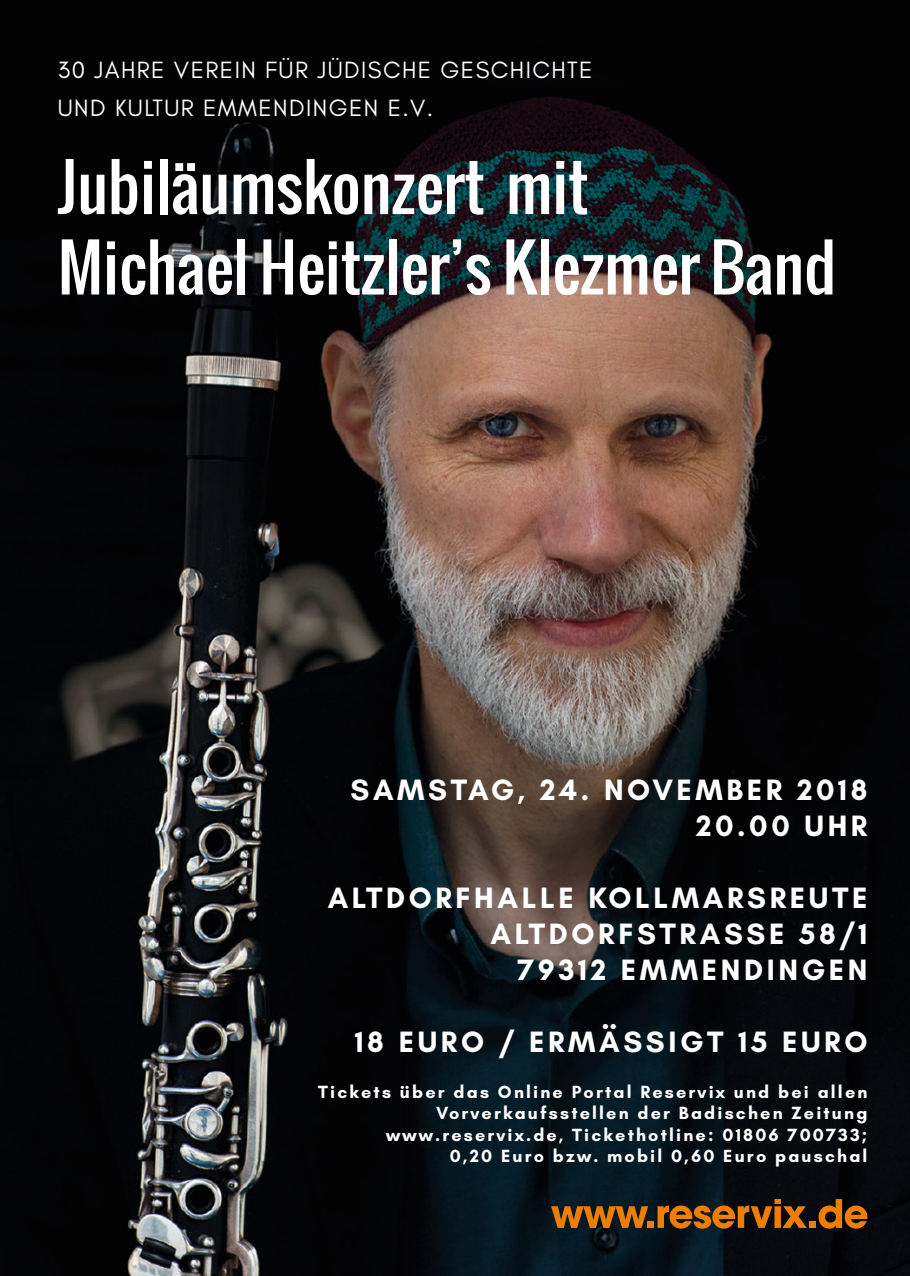
<style>
.page{position:relative;width:910px;height:1276px;background:#fff}
.page>*{position:absolute;margin:0;border:0;box-sizing:border-box;transform-origin:0 0}
.t1{font:63px/80.4px "Oswald";color:#fff}
.t2{font:700 30px/36px "Glacial Indifference";letter-spacing:.12em;color:#fff;text-align:right}
.t3{font:24px/38.4px "Glacial Indifference";letter-spacing:.06em;color:#fff}
.t4{font:700 18px/21.6px "Glacial Indifference";letter-spacing:.12em;color:#fff;text-align:right}
</style>
<div class="page">
<img style="left:0;top:0;width:910px;height:1276px">
<svg style="left:551px;top:1206px;width:97px;height:22px;background:#8f530e"></svg>
<div style="left:647px;top:1221px;width:6px;height:7px;background:#ef7d00"></div>
<svg style="left:657px;top:1199px;width:150px;height:29px;background:#70400a"></svg>
<div style="left:809px;top:1221px;width:6px;height:7px;background:#ef7d00"></div>
<svg style="left:818px;top:1199px;width:49px;height:29px"></svg>
<h3 class="t3" style="left:58px;top:51px;width:536px">30 JAHRE VEREIN FÜR JÜDISCHE GESCHICHTE<br>UND KULTUR EMMENDINGEN E.V.</h3>
<h1 class="t1" style="left:58px;top:146px;width:780px">Jubiläumskonzert mit<br>Michael Heitzler’s Klezmer Band</h1>
<h2 class="t2" style="left:351px;top:771px;width:518px">SAMSTAG, 24. NOVEMBER 2018<br>20.00 UHR</h2>
<h2 class="t2" style="left:328px;top:879px;width:541px">ALTDORFHALLE KOLLMARSREUTE<br>ALTDORFSTRASSE 58/1<br>79312 EMMENDINGEN</h2>
<h2 class="t2" style="left:355px;top:1023px;width:514px">18 EURO / ERMÄSSIGT 15 EURO</h2>
<p class="t4" style="left:318px;top:1080px;width:551px">Tickets über das Online Portal Reservix und bei allen Vorverkaufsstellen der Badischen Zeitung www.reservix.de, Tickethotline: 01806 700733;<br>0,20 Euro bzw. mobil 0,60 Euro pauschal</p>
</div>
